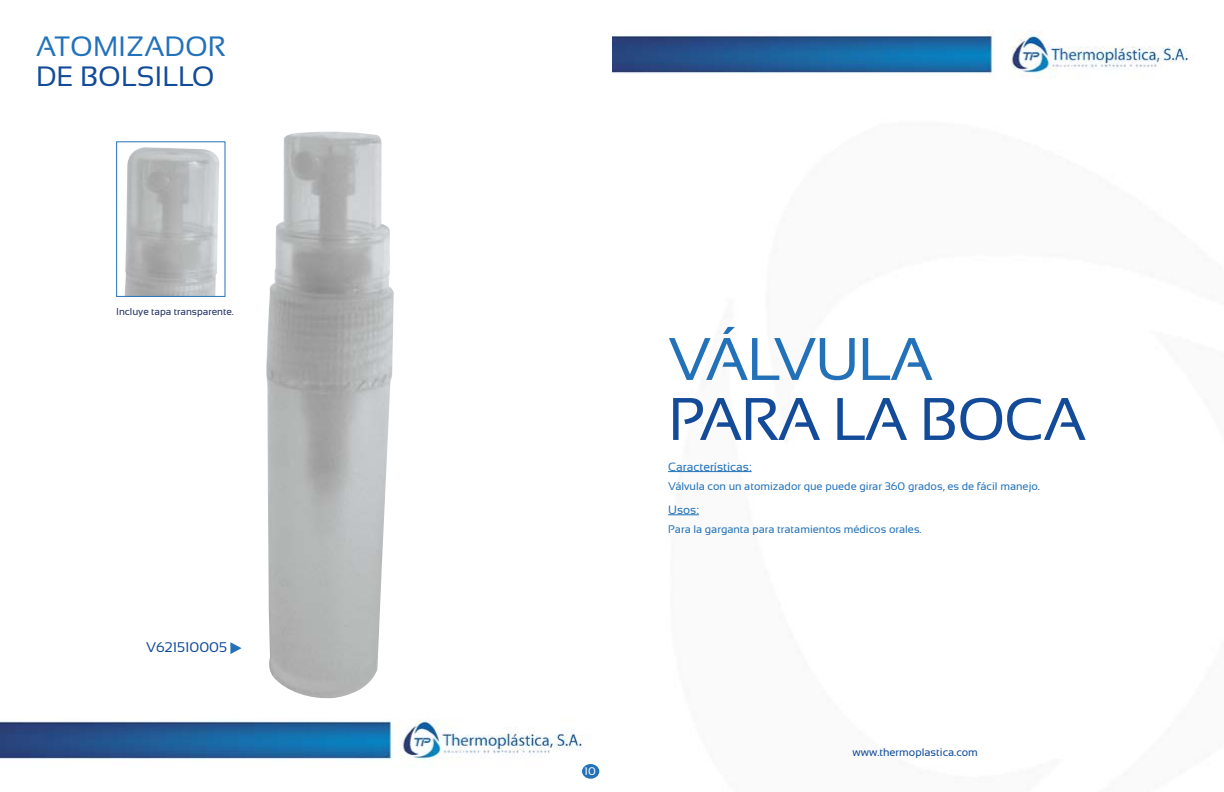
<style>
.page{position:relative;width:1224px;height:792px;background:#fff}
.page>*{position:absolute;margin:0;border:0;box-sizing:border-box;transform-origin:0 0}
.t1{font:60px "Sansation";letter-spacing:-.025em;color:#134b99}
.t2{font:60px "Sansation";color:#2372b9}
.t3{font:28px "Sansation";color:#2372b9}
.t4{font:28px "Sansation";color:#134b99}
.t5{font:14px "Sansation";color:#134b99}
.t6{font:12px "Sansation";color:#2372b9}
.t7{font:11px "Sansation";color:#2372b9}
.t8{font:11px "Sansation";color:#134b99}
.t9{font:11px "Sansation";color:#fff}
.t10{font:10px "Sansation";color:#212f64}
</style>
<div class="page">
<img style="left:0;top:31px;width:1189px;height:744px">
<img style="left:265px;top:132px;width:129px;height:567px">
<svg style="left:230px;top:642px;width:12px;height:12px"></svg>
<img style="left:125px;top:147px;width:94px;height:148px">
<div style="left:116px;top:141px;width:110px;height:156px;border:1px solid #2372b9"></div>
<div style="left:582px;top:764px;width:17px;height:15px;background:#2372b9;border-radius:50%"></div>
<hr style="left:668px;top:514px;width:31px;height:1px;background:#2372b9">
<hr style="left:668px;top:471px;width:84px;height:1px;background:#2372b9">
<h2 class="t3" style="left:36px;top:31px;width:53px">Atomiz</h2>
<h2 class="t3" style="left:144px;top:31px;width:41px">ador</h2>
<h2 class="t4" style="left:36px;top:61px;width:174px">de bolsi llo</h2>
<p class="t10" style="left:116px;top:306px;width:119px">Incluye tapa transparente.</p>
<p class="t5" style="left:146px;top:640px;width:83px">V621510005</p>
<h1 class="t2" style="left:668px;top:326px;width:186px">VÁLVULA</h1>
<h1 class="t1" style="left:668px;top:386px;width:418px">PARA LA BOCA</h1>
<p class="t6" style="left:668px;top:460px;width:85px">Características:</p>
<p class="t7" style="left:668px;top:480px;width:373px">Válvula con un atomizador que puede girar 360 grados, es de fácil manejo.</p>
<p class="t6" style="left:668px;top:503px;width:32px">Usos:</p>
<p class="t7" style="left:668px;top:523px;width:255px">Para la garganta para tratamientos médicos orales.</p>
<p class="t9" style="left:585px;top:765px;width:13px">10</p>
<p class="t8" style="left:853px;top:746px;width:127px">www.thermoplastica.com</p>
</div>
